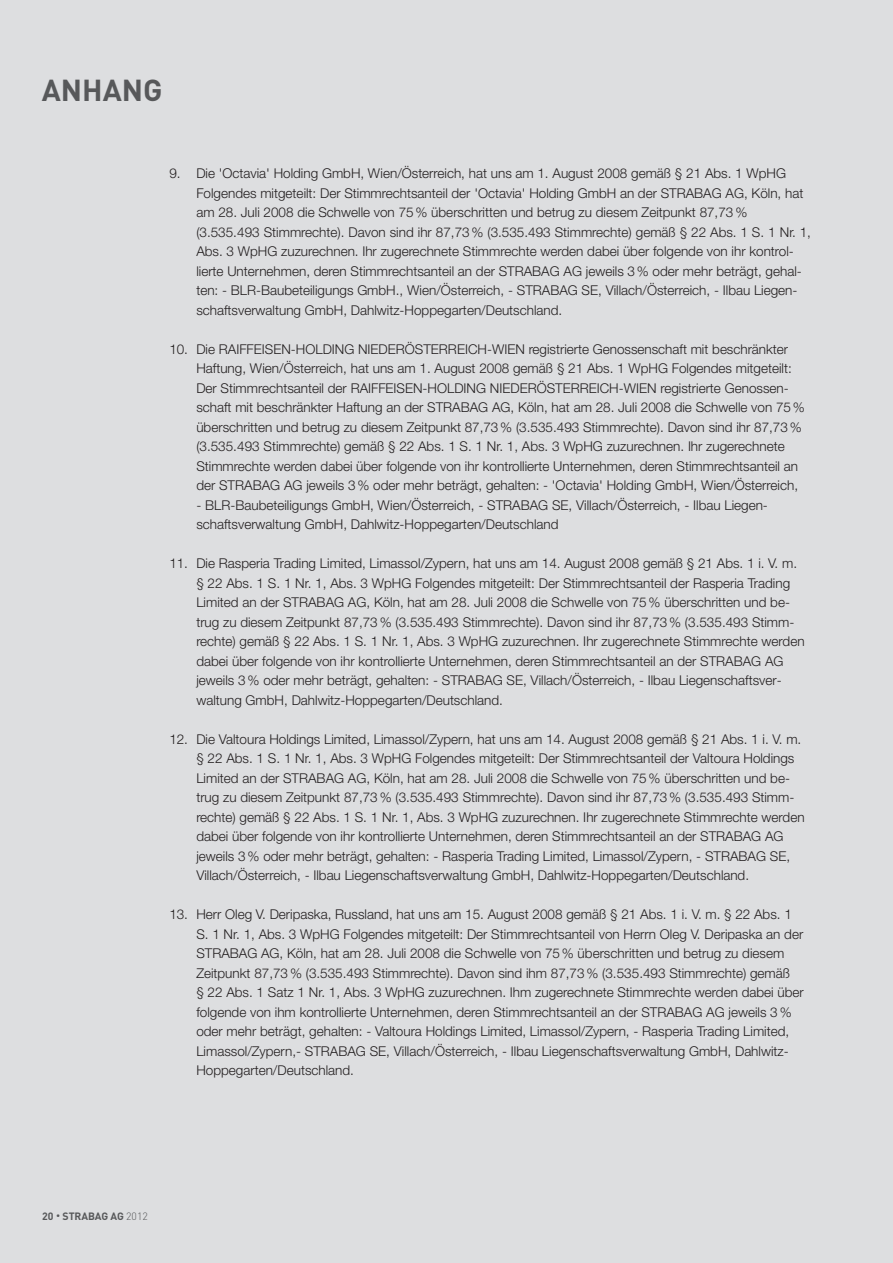
<style>
.page{position:relative;width:893px;height:1263px;background:#dddee0}
.page>*{position:absolute;margin:0;border:0;box-sizing:border-box;transform-origin:0 0}
.t1{font:700 30px "DIN Pro";color:#57585a}
.t2{font:300 13.5px/19.5px "Helvetica Neue LT Pro";color:#231f20}
.t3{font:700 10.5px "DIN Pro";letter-spacing:-.01em;color:#57585a}
.s1{font-weight:300}
</style>
<div class="page">
<h1 class="t1" style="left:42px;top:70px;width:122px">ANHANG</h1>
<p class="t2" style="left:196px;top:163px;width:616px;text-indent:-27px">9. Die 'Octavia' Holding GmbH, Wien/Österreich, hat uns am 1. August 2008 gemäß § 21 Abs. 1 WpHG Folgendes mitgeteilt: Der Stimmrechtsanteil der 'Octavia' Holding GmbH an der STRABAG AG, Köln, hat am 28. Juli 2008 die Schwelle von 75% überschritten und betrug zu diesem Zeitpunkt 87,73% (3.535.493 Stimmrechte). Davon sind ihr 87,73% (3.535.493 Stimmrechte) gemäß § 22 Abs. 1 S. 1 Nr. 1, Abs. 3 WpHG zuzurechnen. Ihr zugerechnete Stimmrechte werden dabei über folgende von ihr kontrol&shy;lierte Unternehmen, deren Stimmrechtsanteil an der STRABAG AG jeweils 3% oder mehr beträgt, gehal&shy;ten: - BLR-Baubeteiligungs GmbH., Wien/Österreich, - STRABAG SE, Villach/Österreich, - Ilbau Liegen&shy;schaftsverwaltung GmbH, Dahlwitz-Hoppegarten/Deutschland.</p>
<p class="t2" style="left:196px;top:339px;width:610px;text-indent:-27px">10. Die RAIFFEISEN-HOLDING NIEDERÖSTERREICH-WIEN registrierte Genossenschaft mit beschränkter Haftung, Wien/Österreich, hat uns am 1. August 2008 gemäß § 21 Abs. 1 WpHG Folgendes mitgeteilt:<br>Der Stimmrechtsanteil der RAIFFEISEN-HOLDING NIEDERÖSTERREICH-WIEN registrierte Genossen&shy;schaft mit beschränkter Haftung an der STRABAG AG, Köln, hat am 28. Juli 2008 die Schwelle von 75% überschritten und betrug zu diesem Zeitpunkt 87,73% (3.535.493 Stimmrechte). Davon sind ihr 87,73% (3.535.493 Stimmrechte) gemäß § 22 Abs. 1 S. 1 Nr. 1, Abs. 3 WpHG zuzurechnen. Ihr zugerechnete Stimmrechte werden dabei über folgende von ihr kontrollierte Unternehmen, deren Stimmrechtsanteil an der STRABAG AG jeweils 3% oder mehr beträgt, gehalten: - 'Octavia' Holding GmbH, Wien/Österreich,</p>
<p class="t2" style="left:196px;top:495px;width:573px">- BLR-Baubeteiligungs GmbH, Wien/Österreich, - STRABAG SE, Villach/Österreich, - Ilbau Liegen&shy;schaftsverwaltung GmbH, Dahlwitz-Hoppegarten/Deutschland</p>
<p class="t2" style="left:196px;top:553px;width:610px;text-indent:-27px">11. Die Rasperia Trading Limited, Limassol/Zypern, hat uns am 14. August 2008 gemäß § 21 Abs. 1 i. V. m. § 22 Abs. 1 S. 1 Nr. 1, Abs. 3 WpHG Folgendes mitgeteilt: Der Stimmrechtsanteil der Rasperia Trading Limited an der STRABAG AG, Köln, hat am 28. Juli 2008 die Schwelle von 75% überschritten und be&shy;trug zu diesem Zeitpunkt 87,73% (3.535.493 Stimmrechte). Davon sind ihr 87,73% (3.535.493 Stimm&shy;rechte) gemäß § 22 Abs. 1 S. 1 Nr. 1, Abs. 3 WpHG zuzurechnen. Ihr zugerechnete Stimmrechte werden dabei über folgende von ihr kontrollierte Unternehmen, deren Stimmrechtsanteil an der STRABAG AG jeweils 3% oder mehr beträgt, gehalten: - STRABAG SE, Villach/Österreich, - Ilbau Liegenschaftsver&shy;waltung GmbH, Dahlwitz-Hoppegarten/Deutschland.</p>
<p class="t2" style="left:196px;top:729px;width:610px;text-indent:-27px">12. Die Valtoura Holdings Limited, Limassol/Zypern, hat uns am 14. August 2008 gemäß § 21 Abs. 1 i. V. m. § 22 Abs. 1 S. 1 Nr. 1, Abs. 3 WpHG Folgendes mitgeteilt: Der Stimmrechtsanteil der Valtoura Holdings Limited an der STRABAG AG, Köln, hat am 28. Juli 2008 die Schwelle von 75% überschritten und be&shy;trug zu diesem Zeitpunkt 87,73% (3.535.493 Stimmrechte). Davon sind ihr 87,73% (3.535.493 Stimm&shy;rechte) gemäß § 22 Abs. 1 S. 1 Nr. 1, Abs. 3 WpHG zuzurechnen. Ihr zugerechnete Stimmrechte werden dabei über folgende von ihr kontrollierte Unternehmen, deren Stimmrechtsanteil an der STRABAG AG jeweils 3% oder mehr beträgt, gehalten: - Rasperia Trading Limited, Limassol/Zypern, - STRABAG SE, Villach/Österreich, - Ilbau Liegenschaftsverwaltung GmbH, Dahlwitz-Hoppegarten/Deutschland.</p>
<p class="t2" style="left:196px;top:904px;width:609px;text-indent:-27px">13. Herr Oleg V. Deripaska, Russland, hat uns am 15. August 2008 gemäß § 21 Abs. 1 i. V. m. § 22 Abs. 1<br>S. 1 Nr. 1, Abs. 3 WpHG Folgendes mitgeteilt: Der Stimmrechtsanteil von Herrn Oleg V. Deripaska an der STRABAG AG, Köln, hat am 28. Juli 2008 die Schwelle von 75% überschritten und betrug zu diesem Zeitpunkt 87,73% (3.535.493 Stimmrechte). Davon sind ihm 87,73% (3.535.493 Stimmrechte) gemäß<br>§ 22 Abs. 1 Satz 1 Nr. 1, Abs. 3 WpHG zuzurechnen. Ihm zugerechnete Stimmrechte werden dabei über folgende von ihm kontrollierte Unternehmen, deren Stimmrechtsanteil an der STRABAG AG jeweils 3% oder mehr beträgt, gehalten: - Valtoura Holdings Limited, Limassol/Zypern, - Rasperia Trading Limited, Limassol/Zypern,- STRABAG SE, Villach/Österreich, - Ilbau Liegenschaftsverwaltung GmbH, Dahlwitz-Hoppegarten/Deutschland.</p>
<p class="t3" style="left:42px;top:1209px;width:107px">20 • STRABAG AG <span class="s1">2012</span></p>
</div>
